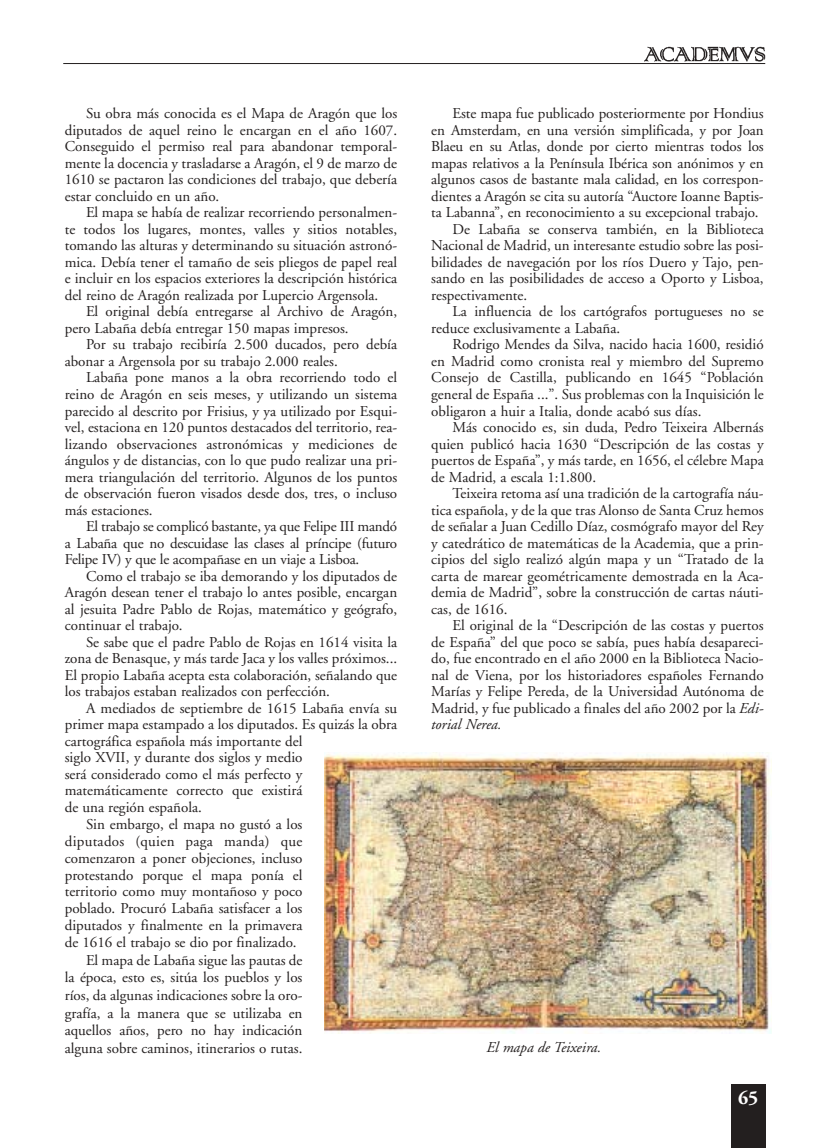
<style>
.page{position:relative;width:830px;height:1148px;background:#fff}
.page>*{position:absolute;margin:0;border:0;box-sizing:border-box;transform-origin:0 0}
.t1{font:700 19.5px "Adobe Garamond";color:#fff}
.t2{font:15px/16.5px "Adobe Garamond";color:#231f1f;text-align:justify}
.t3{font:italic 15px "Adobe Garamond";color:#231f1f}
.t4{font:15px "Adobe Garamond";letter-spacing:.02em;color:#231f1f}
.s1{font-style:italic}
</style>
<div class="page">
<div style="left:731px;top:1084px;width:34px;height:63px;background:#231f1f"></div>
<img style="left:644px;top:46px;width:122px;height:16px">
<hr style="left:63px;top:63px;width:702px;height:1px;background:#231f1f">
<img style="left:324px;top:752px;width:447px;height:281px">
<p class="t2" style="left:65px;top:107px;width:334px;text-indent:21px">Su obra más conocida es el Mapa de Aragón que los diputados de aquel reino le encargan en el año 1607.<br>Conseguido el permiso real para abandonar temporal&shy;mente la docencia y trasladarse a Aragón, el 9 de marzo de 1610 se pactaron las condiciones del trabajo, que debería estar concluido en un año.</p>
<p class="t2" style="left:65px;top:206px;width:334px;text-indent:21px">El mapa se había de realizar recorriendo personalmen&shy;te todos los lugares, montes, valles y sitios notables, tomando las alturas y determinando su situación astronó&shy;mica. Debía tener el tamaño de seis pliegos de papel real e incluir en los espacios exteriores la descripción histórica del reino de Aragón realizada por Lupercio Argensola.</p>
<p class="t2" style="left:65px;top:305px;width:334px;text-indent:21px">El original debía entregarse al Archivo de Aragón, pero Labaña debía entregar 150 mapas impresos.</p>
<p class="t2" style="left:65px;top:338px;width:334px;text-indent:21px">Por su trabajo recibiría 2.500 ducados, pero debía abonar a Argensola por su trabajo 2.000 reales.</p>
<p class="t2" style="left:65px;top:371px;width:334px;text-indent:21px">Labaña pone manos a la obra recorriendo todo el reino de Aragón en seis meses, y utilizando un sistema parecido al descrito por Frisius, y ya utilizado por Esqui&shy;vel, estaciona en 120 puntos destacados del territorio, rea&shy;lizando observaciones astronómicas y mediciones de ángulos y de distancias, con lo que pudo realizar una pri&shy;mera triangulación del territorio. Algunos de los puntos de observación fueron visados desde dos, tres, o incluso más estaciones.</p>
<p class="t2" style="left:65px;top:519px;width:334px;text-indent:21px">El trabajo se complicó bastante, ya que Felipe III mandó a Labaña que no descuidase las clases al príncipe (futuro Felipe IV) y que le acompañase en un viaje a Lisboa.</p>
<p class="t2" style="left:65px;top:569px;width:334px;text-indent:21px">Como el trabajo se iba demorando y los diputados de Aragón desean tener el trabajo lo antes posible, encargan al jesuita Padre Pablo de Rojas, matemático y geógrafo, continuar el trabajo.</p>
<p class="t2" style="left:65px;top:635px;width:334px;text-indent:21px">Se sabe que el padre Pablo de Rojas en 1614 visita la zona de Benasque, y más tarde Jaca y los valles próximos...<br>El propio Labaña acepta esta colaboración, señalando que los trabajos estaban realizados con perfección.</p>
<p class="t2" style="left:86px;top:701px;width:313px">A mediados de septiembre de 1615 Labaña envía su</p>
<p class="t2" style="left:65px;top:717px;width:334px">primer mapa estampado a los diputados. Es quizás la obra</p>
<p class="t2" style="left:65px;top:734px;width:239px">cartográfica española más importante del</p>
<p class="t2" style="left:65px;top:750px;width:239px">siglo XVII, y durante dos siglos y medio</p>
<p class="t2" style="left:65px;top:767px;width:239px">será considerado como el más perfecto y</p>
<p class="t2" style="left:65px;top:783px;width:239px">matemáticamente correcto que existirá</p>
<p class="t2" style="left:65px;top:800px;width:139px">de una región española.</p>
<p class="t2" style="left:86px;top:817px;width:218px">Sin embargo, el mapa no gustó a los</p>
<p class="t4" style="left:65px;top:834px;width:239px">diputados (quien paga manda) que</p>
<p class="t2" style="left:65px;top:851px;width:239px">comenzaron a poner objeciones, incluso</p>
<p class="t2" style="left:65px;top:868px;width:239px">protestando porque el mapa ponía el</p>
<p class="t2" style="left:65px;top:884px;width:239px">territorio como muy montañoso y poco</p>
<p class="t2" style="left:65px;top:901px;width:239px">poblado. Procuró Labaña satisfacer a los</p>
<p class="t2" style="left:65px;top:918px;width:239px">diputados y finalmente en la primavera</p>
<p class="t2" style="left:65px;top:935px;width:233px">de 1616 el trabajo se dio por finalizado.</p>
<p class="t2" style="left:86px;top:953px;width:218px">El mapa de Labaña sigue las pautas de</p>
<p class="t2" style="left:65px;top:970px;width:239px">la época, esto es, sitúa los pueblos y los</p>
<p class="t2" style="left:65px;top:988px;width:239px">ríos, da algunas indicaciones sobre la oro-</p>
<p class="t2" style="left:65px;top:1006px;width:239px">grafía, a la manera que se utilizaba en</p>
<p class="t2" style="left:65px;top:1023px;width:239px">aquellos años, pero no hay indicación</p>
<p class="t2" style="left:65px;top:1041px;width:239px">alguna sobre caminos, itinerarios o rutas.</p>
<p class="t2" style="left:452px;top:107px;width:313px">Este mapa fue publicado posteriormente por Hondius</p>
<p class="t2" style="left:431px;top:123px;width:334px">en Amsterdam, en una versión simplificada, y por Joan</p>
<p class="t2" style="left:431px;top:140px;width:334px">Blaeu en su Atlas, donde por cierto mientras todos los</p>
<p class="t2" style="left:431px;top:156px;width:334px">mapas relativos a la Península Ibérica son anónimos y en</p>
<p class="t2" style="left:431px;top:173px;width:334px">algunos casos de bastante mala calidad, en los correspon-</p>
<p class="t2" style="left:431px;top:189px;width:334px">dientes a Aragón se cita su autoría “Auctore Ioanne Baptis-</p>
<p class="t2" style="left:431px;top:206px;width:329px">ta Labanna”, en reconocimiento a su excepcional trabajo.</p>
<p class="t2" style="left:452px;top:222px;width:313px">De Labaña se conserva también, en la Biblioteca</p>
<p class="t2" style="left:431px;top:239px;width:334px">Nacional de Madrid, un interesante estudio sobre las posi-</p>
<p class="t2" style="left:431px;top:255px;width:334px">bilidades de navegación por los ríos Duero y Tajo, pen-</p>
<p class="t2" style="left:431px;top:272px;width:334px">sando en las posibilidades de acceso a Oporto y Lisboa,</p>
<p class="t2" style="left:431px;top:288px;width:97px">respectivamente.</p>
<p class="t2" style="left:452px;top:305px;width:313px">La influencia de los cartógrafos portugueses no se</p>
<p class="t2" style="left:431px;top:321px;width:190px">reduce exclusivamente a Labaña.</p>
<p class="t2" style="left:452px;top:338px;width:313px">Rodrigo Mendes da Silva, nacido hacia 1600, residió</p>
<p class="t2" style="left:431px;top:354px;width:334px">en Madrid como cronista real y miembro del Supremo</p>
<p class="t2" style="left:431px;top:371px;width:334px">Consejo de Castilla, publicando en 1645 “Población</p>
<p class="t2" style="left:431px;top:387px;width:334px">general de España ...”. Sus problemas con la Inquisición le</p>
<p class="t2" style="left:431px;top:404px;width:271px">obligaron a huir a Italia, donde acabó sus días.</p>
<p class="t2" style="left:452px;top:420px;width:313px">Más conocido es, sin duda, Pedro Teixeira Albernás</p>
<p class="t2" style="left:431px;top:437px;width:334px">quien publicó hacia 1630 “Descripción de las costas y</p>
<p class="t2" style="left:431px;top:453px;width:334px">puertos de España”, y más tarde, en 1656, el célebre Mapa</p>
<p class="t2" style="left:431px;top:470px;width:166px">de Madrid, a escala 1:1.800.</p>
<p class="t2" style="left:452px;top:486px;width:313px">Teixeira retoma así una tradición de la cartografía náu-</p>
<p class="t2" style="left:431px;top:503px;width:334px">tica española, y de la que tras Alonso de Santa Cruz hemos</p>
<p class="t2" style="left:431px;top:519px;width:334px">de señalar a Juan Cedillo Díaz, cosmógrafo mayor del Rey</p>
<p class="t2" style="left:431px;top:536px;width:334px">y catedrático de matemáticas de la Academia, que a prin-</p>
<p class="t2" style="left:431px;top:552px;width:334px">cipios del siglo realizó algún mapa y un “Tratado de la</p>
<p class="t2" style="left:431px;top:569px;width:334px">carta de marear geométricamente demostrada en la Aca-</p>
<p class="t2" style="left:431px;top:585px;width:334px">demia de Madrid”, sobre la construcción de cartas náuti-</p>
<p class="t2" style="left:431px;top:602px;width:78px">cas, de 1616.</p>
<p class="t2" style="left:452px;top:618px;width:313px">El original de la “Descripción de las costas y puertos</p>
<p class="t2" style="left:431px;top:635px;width:334px">de España” del que poco se sabía, pues había desapareci-</p>
<p class="t2" style="left:431px;top:651px;width:334px">do, fue encontrado en el año 2000 en la Biblioteca Nacio-</p>
<p class="t2" style="left:431px;top:668px;width:334px">nal de Viena, por los historiadores españoles Fernando</p>
<p class="t2" style="left:431px;top:684px;width:334px">Marías y Felipe Pereda, de la Universidad Autónoma de</p>
<p class="t2" style="left:431px;top:701px;width:334px">Madrid, y fue publicado a finales del año 2002 por la <span class="s1">Edi-</span></p>
<p class="t3" style="left:431px;top:718px;width:72px">torial Nerea.</p>
<p class="t3" style="left:486px;top:1041px;width:116px">El mapa de Teixeira.</p>
<h1 class="t1" style="left:738px;top:1089px;width:22px">65</h1>
</div>
